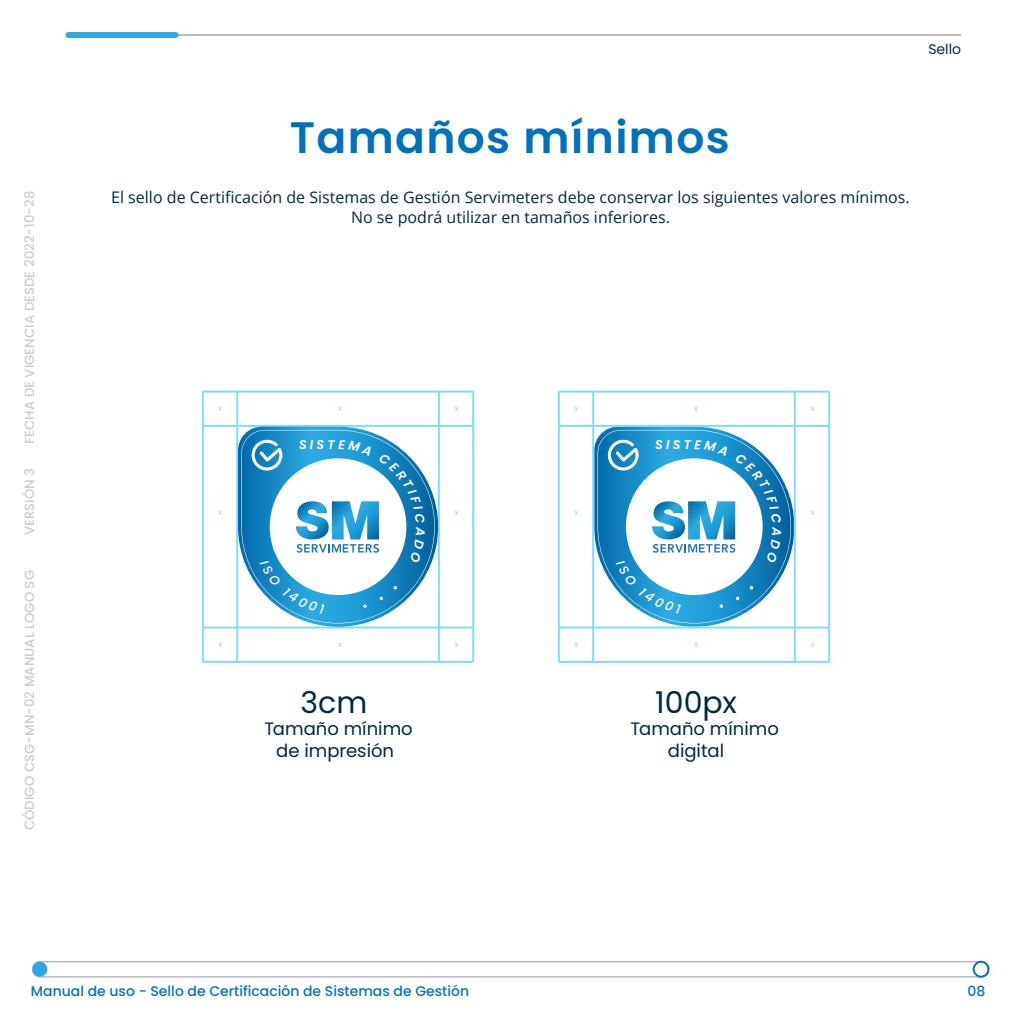
<style>
.page{position:relative;width:1021px;height:1021px;background:#fff}
.page>*{position:absolute;margin:0;border:0;box-sizing:border-box;transform-origin:0 0}
.t1{font:600 44px "Poppins";letter-spacing:.03em;color:#0071bc}
.t2{font:30px "Poppins";color:#00293f}
.t3{font:18px/21.6px "Poppins";color:#00293f;text-align:center}
.t4{font:16px/20px "Open Sans";color:#00293f;text-align:center}
.t5{font:500 14px "Poppins";color:#0971b7}
.t6{font:14px "Poppins";color:#00293f}
.t7{font:500 13.2px "Poppins";color:#ccc}
.t8{font:italic 600 12.8px "Poppins";letter-spacing:.255em;color:#fff}
.t9{font:8px "Poppins";color:#81dcfc}
</style>
<div class="page">
<div style="left:32px;top:960px;width:956px;height:17px;border:2px solid #bcbbbb;border-radius:7px"></div>
<div style="left:32px;top:961px;width:15px;height:15px;background:#2baae2;border-radius:50%"></div>
<div style="left:972px;top:960px;width:17px;height:17px;border:2px solid #0971b7;border-radius:50%"></div>
<hr style="left:202px;top:390px;width:271px;height:2px;background:#81dcfc">
<hr style="left:202px;top:391px;width:2px;height:270px;background:#81dcfc">
<hr style="left:236px;top:391px;width:2px;height:271px;background:#81dcfc">
<hr style="left:203px;top:425px;width:270px;height:2px;background:#81dcfc">
<hr style="left:203px;top:626px;width:270px;height:2px;background:#81dcfc">
<hr style="left:202px;top:661px;width:271px;height:2px;background:#81dcfc">
<hr style="left:438px;top:391px;width:2px;height:271px;background:#81dcfc">
<hr style="left:472px;top:391px;width:2px;height:270px;background:#81dcfc">
<hr style="left:558px;top:390px;width:270px;height:2px;background:#81dcfc">
<hr style="left:558px;top:391px;width:2px;height:270px;background:#81dcfc">
<hr style="left:592px;top:391px;width:2px;height:271px;background:#81dcfc">
<hr style="left:559px;top:425px;width:270px;height:2px;background:#81dcfc">
<hr style="left:559px;top:626px;width:270px;height:2px;background:#81dcfc">
<hr style="left:558px;top:661px;width:271px;height:2px;background:#81dcfc">
<hr style="left:793px;top:391px;width:2px;height:271px;background:#81dcfc">
<hr style="left:828px;top:391px;width:2px;height:270px;background:#81dcfc">
<hr style="left:68px;top:34px;width:893px;height:2px;background:#bcbbbb">
<div style="left:68px;top:32px;width:107px;height:6px;background:#2baae2"></div>
<svg style="left:594px;top:426px;width:200px;height:200px"></svg>
<svg style="left:238px;top:426px;width:200px;height:200px"></svg>
<p class="t7" style="left:22px;top:443px;width:254px;rotate:-90deg">FECHA DE VIGENCIA DESDE 2022-10-28</p>
<p class="t7" style="left:22px;top:535px;width:69px;rotate:-90deg">VERSIÓN 3</p>
<p class="t7" style="left:22px;top:830px;width:261px;rotate:-90deg">CÓDIGO CSG-MN-02 MANUAL LOGO SG</p>
<p class="t6" style="left:928px;top:41px;width:34px">Sello</p>
<h1 class="t1" style="left:290px;top:112px;width:441px">Tamaños mínimos</h1>
<p class="t4" style="left:111px;top:187px;width:800px">El sello de Certificación de Sistemas de Gestión Servimeters debe conservar los siguientes valores mínimos.<br>No se podrá utilizar en tamaños inferiores.</p>
<p class="t9" style="left:218px;top:404px;width:5px">x</p>
<p class="t9" style="left:338px;top:404px;width:5px">x</p>
<p class="t9" style="left:455px;top:404px;width:5px">x</p>
<p class="t9" style="left:574px;top:404px;width:5px">x</p>
<p class="t9" style="left:694px;top:404px;width:5px">x</p>
<p class="t9" style="left:810px;top:404px;width:5px">x</p>
<p class="t8" style="left:299px;top:437px;width:37px">SIST</p>
<p class="t8" style="left:655px;top:437px;width:38px">SIST</p>
<p class="t9" style="left:218px;top:507px;width:5px">x</p>
<p class="t9" style="left:455px;top:507px;width:5px">x</p>
<p class="t9" style="left:574px;top:507px;width:5px">x</p>
<p class="t9" style="left:810px;top:507px;width:5px">x</p>
<p class="t9" style="left:218px;top:639px;width:5px">x</p>
<p class="t9" style="left:338px;top:639px;width:5px">x</p>
<p class="t9" style="left:455px;top:639px;width:5px">x</p>
<p class="t9" style="left:574px;top:639px;width:5px">x</p>
<p class="t9" style="left:694px;top:639px;width:5px">x</p>
<p class="t9" style="left:810px;top:639px;width:5px">x</p>
<h2 class="t2" style="left:300px;top:685px;width:68px">3cm</h2>
<p class="t3" style="left:264px;top:718px;width:150px">Tamaño mínimo de impresión</p>
<h2 class="t2" style="left:655px;top:685px;width:83px">100px</h2>
<p class="t3" style="left:668px;top:718px;width:112px;text-align:left;text-indent:-37px">Tamaño mínimo digital</p>
<p class="t5" style="left:31px;top:982px;width:440px">Manual de uso - Sello de Certificación de Sistemas de Gestión</p>
<p class="t5" style="left:967px;top:982px;width:19px">08</p>
</div>
